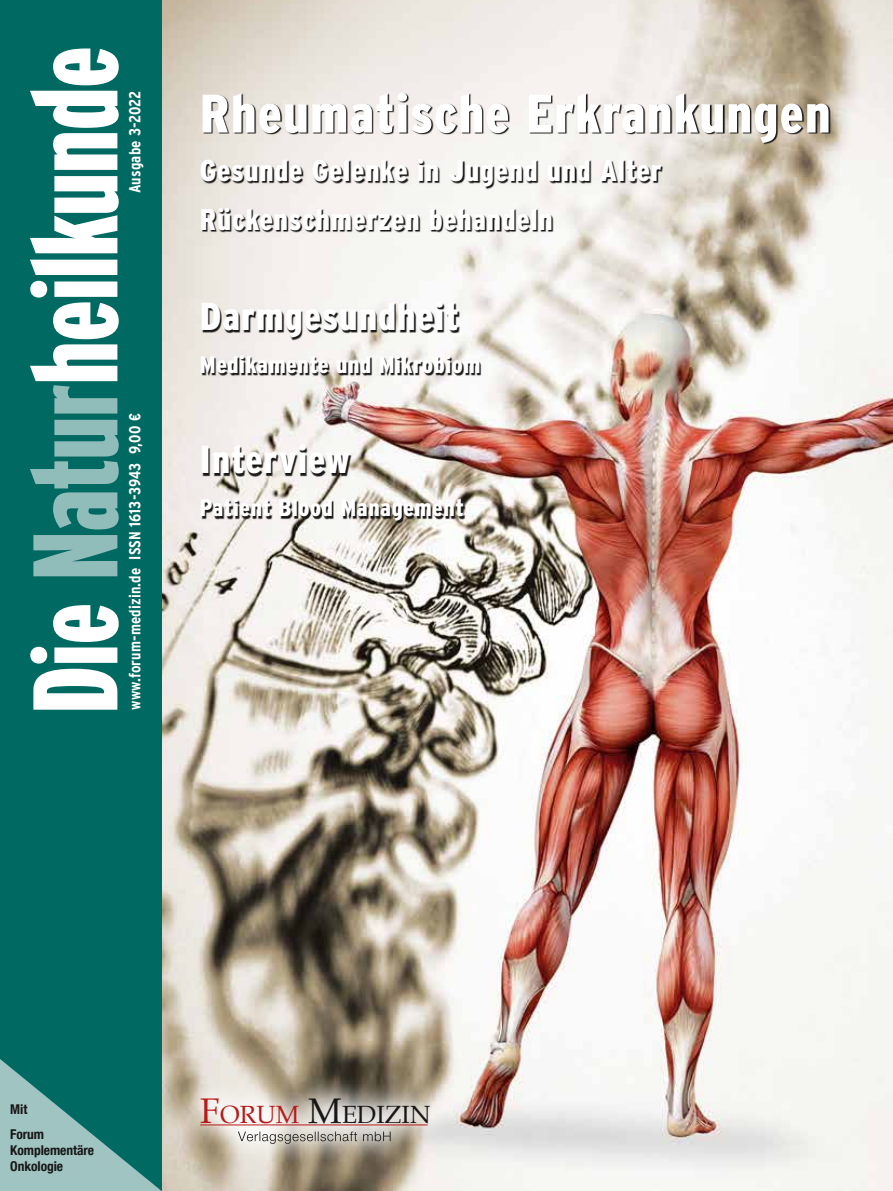
<style>
.page{position:relative;width:893px;height:1191px;background:#fff}
.page>*{position:absolute;margin:0;border:0;box-sizing:border-box;transform-origin:0 0}
.t1{font:900 120px "Interstate Compressed";color:#fff}
.t2{font:900 54px "Interstate Condensed";letter-spacing:.025em;color:#fff}
.t3{font:900 39px "Interstate Condensed";letter-spacing:.025em;color:#fff}
.t4{font:900 30px/48.8px "Interstate Condensed";letter-spacing:.025em;color:#fff}
.t5{font:24.9px "Palatino";color:#181716}
.t6{font:900 24px "Interstate Condensed";letter-spacing:.025em;color:#fff}
.t7{font:700 16.05px "Interstate Condensed";letter-spacing:.01em;color:#fff}
.t8{font:700 condensed 13.5px/24.8px "Helvetica Neue LT Com";letter-spacing:-.005em;color:#181716}
.s1{color:#90bcba}
.s2{font-size:35.7px;color:#b51b1a}
.s3{color:#b51b1a}
.s4{font-size:35.7px}
</style>
<div class="page">
<img style="left:162px;top:0;width:731px;height:1191px">
<div style="left:0;top:0;width:162px;height:1191px;background:#006961"></div>
<svg style="left:0;top:1059px;width:162px;height:132px"></svg>
<img style="left:201px;top:93px;width:630px;height:430px">
<svg style="left:178px;top:1074px;width:274px;height:92px;background:#c2b9ac"></svg>
<hr style="left:200px;top:1124px;width:228px;height:1px;background:#b51b1a">
<svg style="left:238px;top:1131px;width:153px;height:12px;background:#b5b2ac"></svg>
<h1 class="t1" style="left:9px;top:713px;width:669px;rotate:-90deg">Die <span class="s1">Natur</span>heilkunde</h1>
<p class="t7" style="left:126px;top:193px;width:104px;rotate:-90deg">Ausgabe 3-2022</p>
<p class="t7" style="left:126px;top:710px;width:298px;rotate:-90deg">www.forum-medizin.de ISSN 1613-3943 9,00 €</p>
<h2 class="t2" style="left:200px;top:84px;width:632px">Rheumatische Erkrankungen</h2>
<p class="t4" style="left:200px;top:146px;width:463px">Gesunde Gelenke in Jugend und Alter<br>Rückenschmerzen behandeln</p>
<h3 class="t3" style="left:200px;top:295px;width:261px">Darmgesundheit</h3>
<p class="t6" style="left:200px;top:351px;width:282px">Medikamente und Mikrobiom</p>
<h3 class="t3" style="left:200px;top:438px;width:152px">Interview</h3>
<p class="t6" style="left:200px;top:494px;width:266px">Patient Blood Management</p>
<p class="t8" style="left:10px;top:1097px;width:35px">Mit<br>Forum</p>
<p class="t8" style="left:10px;top:1142px;width:85px;line-height:16.2px">Komplementäre<br>Onkologie</p>
<p class="t5" style="left:200px;top:1093px;width:232px"><span class="s2">F</span><span class="s3">ORUM</span> <span class="s4">M</span>EDIZIN</p>
</div>
